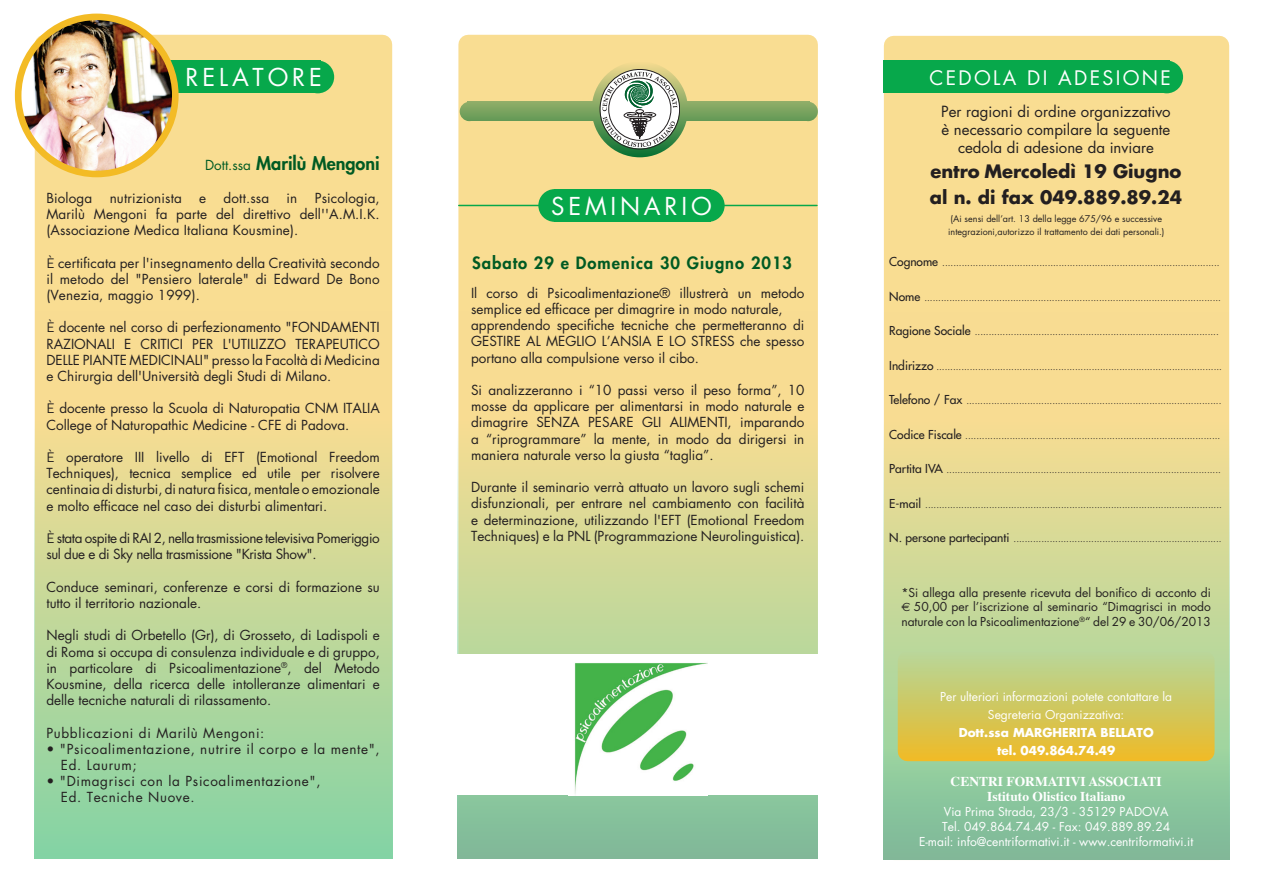
<style>
.page{position:relative;width:1263px;height:893px;background:#fff}
.page>*{position:absolute;margin:0;border:0;box-sizing:border-box;transform-origin:0 0}
.t1{font:24px "Futura";letter-spacing:.16em;color:#fff}
.t2{font:19.5px "Futura";letter-spacing:.12em;color:#fff}
.t3{font:700 18px/25.5px "Futura";color:#231f20}
.t4{font:800 18px "Futura";color:#005a23}
.t5{font:800 16.5px "Futura";letter-spacing:.06em;color:#005a23}
.t6{font:15px/18px "Futura";color:#231f20;text-align:center}
.t7{font:13.5px/16.2px "Futura";color:#231f20;text-align:justify}
.t8{font:13.5px/16.2px "Futura";letter-spacing:.05em;color:#231f20}
.t9{font:13.5px/16.2px "Futura";letter-spacing:-.03em;color:#231f20}
.t10{font:700 13.5px/15px "Times";color:#fff;text-align:center}
.t11{font:12px/15px "Futura";color:#fff;text-align:center}
.t12{font:12px/14.4px "Futura";color:#231f20;text-align:justify}
.t13{font:700 12px/18px "Futura";color:#fff;text-align:center}
.t14{font:9px/13.5px "Futura";color:#231f20}
.s1{font-weight:400;font-size:13.5px}
.s2{font-family:"DIN"}
.s3{font-size:12px}
.s4{font-family:"Euro Sans"}
</style>
<div class="page">
<div style="left:458px;top:35px;width:360px;height:824px;background:#f9dd92"></div>
<svg style="left:458px;top:312px;width:360px;height:342px"></svg>
<div style="left:458px;top:699px;width:360px;height:160px;background:#84bf9b"></div>
<div style="left:884px;top:36px;width:345px;height:824px;background:#f9dd92"></div>
<svg style="left:883px;top:313px;width:346px;height:387px"></svg>
<div style="left:883px;top:700px;width:346px;height:160px;background:linear-gradient(to bottom,#addb9f,#7bb99a)"></div>
<hr style="left:459px;top:205px;width:358px;height:1px;background:#07a84b">
<div style="left:35px;top:35px;width:357px;height:824px;background:#f9dd92"></div>
<div style="left:34px;top:312px;width:358px;height:547px;background:linear-gradient(to bottom,#ffde8f,#87d3a4)"></div>
<div style="left:34px;top:61px;width:287px;height:32px;background:#07a84b"></div>
<div style="left:301px;top:61px;width:33px;height:32px;background:#07a84b;border-radius:50%"></div>
<div style="left:555px;top:189px;width:156px;height:33px;background:#07a84b"></div>
<div style="left:692px;top:189px;width:33px;height:33px;background:#07a84b;border-radius:50%"></div>
<div style="left:538px;top:189px;width:33px;height:33px;background:#07a84b;border-radius:50%"></div>
<div style="left:883px;top:61px;width:286px;height:32px;background:#07a84b"></div>
<div style="left:1150px;top:61px;width:33px;height:32px;background:#07a84b;border-radius:50%"></div>
<div style="left:15px;top:14px;width:164px;height:163px;border:20px solid #f3bb25;border-radius:50%"></div>
<img style="left:21px;top:20px;width:151px;height:151px;border-radius:75px">
<div style="left:444px;top:654px;width:388px;height:141px;background:#fff"></div>
<img style="left:574px;top:663px;width:133px;height:131px">
<svg style="left:898px;top:651px;width:316px;height:110px;background:#d0c860"></svg>
<svg style="left:592px;top:61px;width:96px;height:96px"></svg>
<svg style="left:677px;top:102px;width:128px;height:19px;background:#79a360"></svg>
<svg style="left:798px;top:102px;width:20px;height:19px"></svg>
<svg style="left:473px;top:102px;width:129px;height:19px;background:#78a25e"></svg>
<svg style="left:460px;top:102px;width:19px;height:19px"></svg>
<div style="left:600px;top:69px;width:80px;height:80px;border:1px solid #231f20;border-radius:50%"></div>
<svg style="left:602px;top:72px;width:75px;height:75px;background:#b6c1b4"></svg>
<h1 class="t1" style="left:186px;top:61px;width:138px">RELATORE</h1>
<h2 class="t2" style="left:929px;top:64px;width:243px">CEDOLA DI ADESIONE</h2>
<h3 class="t4" style="left:205px;top:152px;width:176px"><span class="s1">Dott.ssa</span> Marilù Mengoni</h3>
<p class="t7" style="left:46px;top:190px;width:335px;text-indent:268px">Psicologia, Marilù Mengoni fa parte del direttivo dell''A.M.I.K. (Associazione Medica Italiana Kousmine).</p>
<p class="t7" style="left:46px;top:254px;width:335px"><span class="s2">È</span> certificata per l'insegnamento della Creatività secondo il metodo del "Pensiero laterale" di Edward De Bono (Venezia, maggio 1999).</p>
<p class="t7" style="left:46px;top:319px;width:335px"><span class="s2">È</span> docente nel corso di perfezionamento "FONDAMENTI RAZIONALI E CRITICI PER L'UTILIZZO TERAPEUTICO DELLE PIANTE MEDICINALI" presso la Facoltà di Medicina e Chirurgia dell'Università degli Studi di Milano.</p>
<p class="t7" style="left:46px;top:400px;width:335px"><span class="s2">È</span> docente presso la Scuola di Naturopatia CNM ITALIA<br>College of Naturopathic Medicine - CFE di Padova.</p>
<p class="t7" style="left:46px;top:449px;width:335px"><span class="s2">È</span> operatore III livello di EFT (Emotional Freedom Techniques), tecnica semplice ed utile per risolvere centinaia di disturbi, di natura fisica, mentale o emozionale e molto efficace nel caso dei disturbi alimentari.</p>
<p class="t9" style="left:46px;top:530px;width:335px"><span class="s2">È</span> stata ospite di RAI 2, nella trasmissione televisiva Pomeriggio sul due e di Sky nella trasmissione "Krista Show".</p>
<p class="t7" style="left:46px;top:578px;width:335px">Conduce seminari, conferenze e corsi di formazione su tutto il territorio nazionale.</p>
<p class="t7" style="left:46px;top:627px;width:335px">Negli studi di Orbetello (Gr), di Grosseto, di Ladispoli e di Roma si occupa di consulenza individuale e di gruppo, in particolare di Psicoalimentazione<sup>®</sup>, del Metodo Kousmine, della ricerca delle intolleranze alimentari e delle tecniche naturali di rilassamento.</p>
<p class="t8" style="left:46px;top:724px;width:220px">Pubblicazioni di Marilù Mengoni:</p>
<p class="t8" style="left:61px;top:740px;width:320px;text-indent:-14px">• "Psicoalimentazione, nutrire il corpo e la mente",<br>Ed. Laurum;</p>
<p class="t8" style="left:61px;top:773px;width:261px;text-indent:-14px">• "Dimagrisci con la Psicoalimentazione",<br>Ed. Tecniche Nuove.</p>
<p class="t7" style="left:46px;top:190px;width:47px">Biologa</p>
<p class="t7" style="left:110px;top:190px;width:74px">nutrizionista</p>
<p class="t7" style="left:199px;top:190px;width:9px">e</p>
<p class="t7" style="left:224px;top:190px;width:47px">dott.ssa</p>
<p class="t7" style="left:287px;top:190px;width:12px">in</p>
<h1 class="t1" style="left:551px;top:189px;width:162px">SEMINARIO</h1>
<p class="t5" style="left:472px;top:252px;width:322px">Sabato 29 e Domenica 30 Giugno 2013</p>
<p class="t7" style="left:471px;top:285px;width:335px;text-align:left">Il corso di Psicoalimentazione® illustrerà un metodo semplice ed efficace per dimagrire in modo naturale, apprendendo specifiche tecniche che permetteranno di GESTIRE AL MEGLIO L’ANSIA E LO STRESS che spesso portano alla compulsione verso il cibo.</p>
<p class="t7" style="left:471px;top:382px;width:335px">Si analizzeranno i “10 passi verso il peso forma”, 10 mosse da applicare per alimentarsi in modo naturale e dimagrire SENZA PESARE GLI ALIMENTI, imparando a “riprogrammare” la mente, in modo da dirigersi in maniera naturale verso la giusta “taglia”.</p>
<p class="t7" style="left:471px;top:479px;width:335px">Durante il seminario verrà attuato un lavoro sugli schemi disfunzionali, per entrare nel cambiamento con facilità e determinazione, utilizzando l'EFT (Emotional Freedom Techniques) e la PNL (Programmazione Neurolinguistica).</p>
<p class="t6" style="left:941px;top:102px;width:231px">Per ragioni di ordine organizzativo è necessario compilare la seguente cedola di adesione da inviare</p>
<h3 class="t3" style="left:930px;top:158px;width:254px">entro Mercoledì 19 Giugno al n. di fax 049.889.89.24</h3>
<p class="t14" style="left:948px;top:211px;width:218px">(Ai sensi dell’art. 13 della legge 675/96 e successive integrazioni,autorizzo il trattamento dei dati personali.)</p>
<p class="t14" style="left:889px;top:256px;width:332px"><span class="s3">Cognome</span> ....................................................................................................</p>
<p class="t14" style="left:889px;top:291px;width:333px"><span class="s3">Nome</span> ...........................................................................................................</p>
<p class="t14" style="left:889px;top:325px;width:331px"><span class="s3">Ragione Sociale</span> ........................................................................................</p>
<p class="t14" style="left:889px;top:360px;width:334px"><span class="s3">Indirizzo</span> .......................................................................................................</p>
<p class="t14" style="left:889px;top:394px;width:334px"><span class="s3">Telefono / Fax</span> ............................................................................................</p>
<p class="t14" style="left:889px;top:429px;width:333px"><span class="s3">Codice Fiscale</span> ............................................................................................</p>
<p class="t14" style="left:889px;top:463px;width:333px"><span class="s3">Partita IVA</span> ...................................................................................................</p>
<p class="t14" style="left:889px;top:498px;width:334px"><span class="s3">E-mail</span> ...........................................................................................................</p>
<p class="t14" style="left:889px;top:532px;width:334px"><span class="s3">N. persone partecipanti</span> ...........................................................................</p>
<p class="t12" style="left:901px;top:585px;width:311px">*Si allega alla presente ricevuta del bonifico di acconto di <span class="s4">€</span> 50,00 per l’iscrizione al seminario “Dimagrisci in modo naturale con la Psicoalimentazione<sup>®</sup>“ del 29 e 30/06/2013</p>
<p class="t11" style="left:940px;top:687px;width:234px;line-height:18px">Per ulteriori informazioni potete contattare la<br>Segreteria Organizzativa:</p>
<p class="t13" style="left:959px;top:723px;width:196px">Dott.ssa MARGHERITA BELLATO tel. 049.864.74.49</p>
<p class="t10" style="left:951px;top:772px;width:213px">CENTRI FORMATIVI ASSOCIATI<br>Istituto Olistico Italiano</p>
<p class="t11" style="left:919px;top:804px;width:276px">Via Prima Strada, 23/3 - 35129 PADOVA<br>Tel. 049.864.74.49 - Fax: 049.889.89.24<br>E-mail: info@centriformativi.it - www.centriformativi.it</p>
</div>
